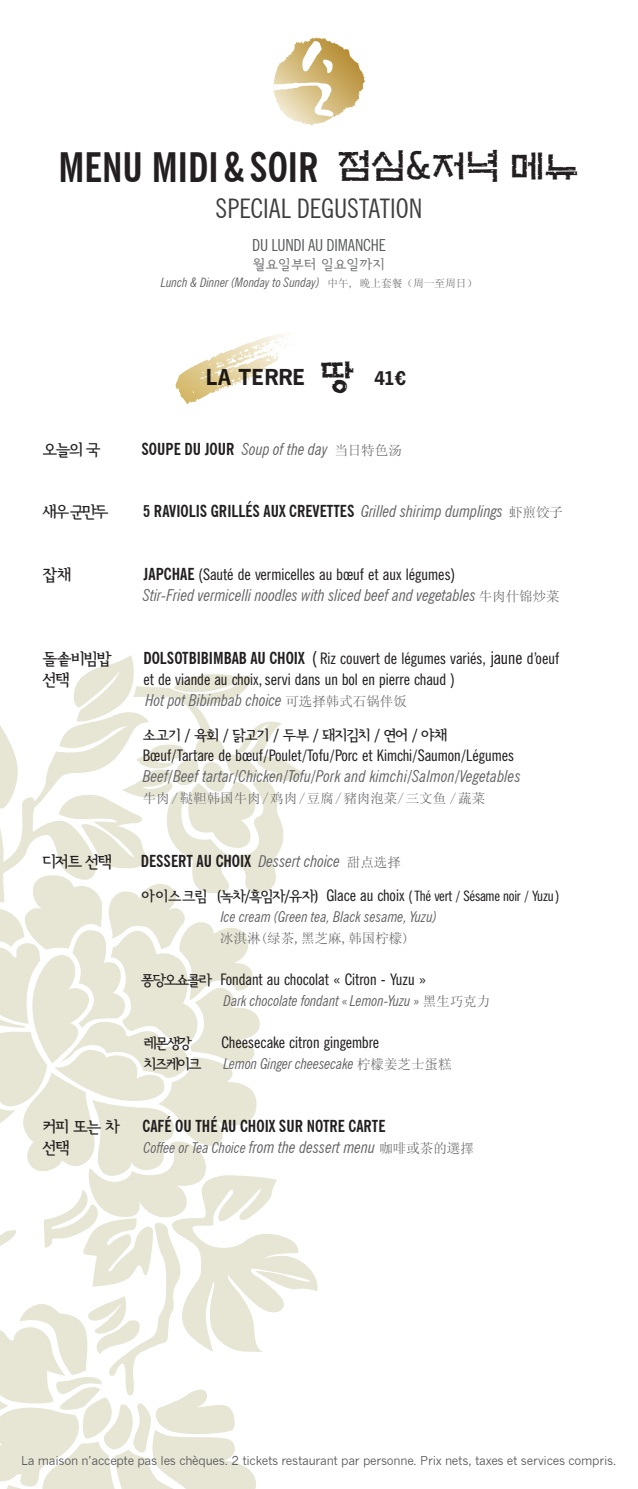
<style>
.page{position:relative;width:638px;height:1489px;background:#fff}
.page>*{position:absolute;margin:0;border:0;box-sizing:border-box;transform-origin:0 0}
.t1{font:700 condensed 40.5px "News Gothic BT";color:#231f20}
.t2{font:condensed 27px "News Gothic BT";color:#3e3e3f}
.t3{font:700 21px "News Gothic SBOP";color:#231f20}
.t4{font:condensed 16.65px "News Gothic BT";letter-spacing:-.01em;color:#57585a}
.t5{font:italic condensed 16.5px "News Gothic BT";color:#636366}
.t6{font:700 condensed 16.5px "News Gothic BT";color:#231f20}
.t7{font:16.5px "Seoul Hangang B";letter-spacing:-.07em;color:#231f20}
.t8{font:15px "News Gothic SBOP Con";color:#231f20}
.t9{font:italic condensed 15px "News Gothic BT";letter-spacing:-.005em;color:#636366}
.t10{font:15px "Seoul Hangang B";letter-spacing:-.08em;color:#231f20}
.t11{font:14.25px "Seoul Hangang M";letter-spacing:.02em;color:#727376}
.t12{font:13.5px "News Gothic SBOP Con";letter-spacing:-.02em;color:#231f20}
.t13{font:13.5px "Sim Sun";color:#636366}
.t14{font:italic condensed 13.05px "News Gothic BT";color:#636366}
.t15{font:12px "News Gothic";letter-spacing:-.02em;color:#57585a}
.s1{font-family:"H2 mkp B";font-weight:400;font-stretch:normal;font-size:36px}
.s2{font-family:"Sim Sun";font-style:normal;font-stretch:normal;font-size:10.65px}
.s3{font-family:"H2 mkp B";font-weight:400;font-size:36px}
.s4{font-size:18px}
.s5{font-weight:700;font-style:normal;color:#231f20}
.s6{font-family:"Sim Sun";font-style:normal;font-stretch:normal;font-size:13.5px}
.s7{font-weight:400;font-style:italic;color:#636366}
.s8{font-family:"Sim Sun";font-weight:400;font-stretch:normal;font-size:13.5px;color:#636366}
.s9{font-family:"News Gothic BT";font-weight:700;font-stretch:condensed;font-size:16.5px}
.s10{font-size:16.5px}
.s11{font-family:"Seoul Hangang B";font-size:15px}
.s12{font-size:15px}
.s13{font-family:"Seoul Hangang B"}
</style>
<div class="page">
<svg style="left:0;top:655px;width:318px;height:833px"></svg>
<svg style="left:273px;top:41px;width:61px;height:76px"></svg>
<svg style="left:176px;top:333px;width:116px;height:71px"></svg>
<h1 class="t1" style="left:58px;top:142px;width:522px">MENU MIDI &amp; SOIR <span class="s1">점심&amp;저녁 메뉴</span></h1>
<h2 class="t2" style="left:216px;top:191px;width:208px">SPECIAL DEGUSTATION</h2>
<p class="t4" style="left:252px;top:235px;width:135px">DU LUNDI AU DIMANCHE</p>
<p class="t11" style="left:253px;top:258px;width:133px">월요일부터 일요일까지</p>
<p class="t14" style="left:161px;top:274px;width:318px">Lunch &amp; Dinner (Monday to Sunday) <span class="s2">中午, 晚上套餐（周一至周日）</span></p>
<h3 class="t3" style="left:206px;top:364px;width:202px">LA TERRE <span class="s3">땅</span> <span class="s4">41€</span></h3>
<p class="t7" style="left:43px;top:442px;width:60px">오늘의 국</p>
<p class="t5" style="left:141px;top:439px;width:262px"><span class="s5">SOUPE DU JOUR</span> Soup of the day <span class="s6">当日特色汤</span></p>
<p class="t7" style="left:43px;top:503px;width:68px">새우 군만두</p>
<p class="t6" style="left:143px;top:501px;width:421px">5 RAVIOLIS GRILLÉS AUX CREVETTES <span class="s7">Grilled shirimp dumplings</span> <span class="s8">虾煎饺子</span></p>
<p class="t7" style="left:43px;top:566px;width:31px">잡채</p>
<p class="t8" style="left:144px;top:565px;width:313px"><span class="s9">JAPCHAE</span> (Sauté de vermicelles au bœuf et aux légumes)</p>
<p class="t5" style="left:143px;top:585px;width:418px">Stir-Fried vermicelli noodles with sliced beef and vegetables <span class="s6">牛肉什锦炒菜</span></p>
<p class="t7" style="left:43px;top:650px;width:71px">돌솥비빔밥</p>
<p class="t8" style="left:143px;top:649px;width:417px"><span class="s9">DOLSOTBIBIMBAB AU CHOIX</span> <span class="s10">(</span> Riz couvert de légumes variés, <span class="s10">jaune</span> d’oeuf</p>
<p class="t7" style="left:43px;top:671px;width:29px">선택</p>
<p class="t8" style="left:143px;top:670px;width:313px">et de viande au choix, servi dans un bol en pierre chaud )</p>
<p class="t5" style="left:145px;top:690px;width:263px">Hot pot Bibimbab choice <span class="s6">可选择韩式石锅伴饭</span></p>
<p class="t10" style="left:143px;top:728px;width:306px">소고기 / 육회 / 닭고기 / 두부 / 돼지김치 / 연어 / 야채</p>
<p class="t8" style="left:143px;top:746px;width:373px">Bœuf/Tartare de bœuf/Poulet/Tofu/Porc et Kimchi/Saumon/Légumes</p>
<p class="t5" style="left:143px;top:766px;width:380px">Beef/Beef tartar/Chicken/Tofu/Pork and kimchi/Salmon/Vegetables</p>
<p class="t13" style="left:143px;top:791px;width:344px">牛肉 /鞑靼韩国牛肉/鸡肉 /豆腐/豬肉泡菜/三文鱼 /蔬菜</p>
<p class="t7" style="left:43px;top:853px;width:71px">디저트 선택</p>
<p class="t6" style="left:141px;top:850px;width:262px">DESSERT AU CHOIX <span class="s7">Dessert choice</span> <span class="s8">甜点选择</span></p>
<p class="t12" style="left:142px;top:887px;width:419px"><span class="s11">아이스크림 (녹차/흑임자/유자)</span> <span class="s12">Glace au choix</span> (Thé vert / Sésame noir / Yuzu)</p>
<p class="t9" style="left:221px;top:907px;width:218px">Ice cream (Green tea, Black sesame, Yuzu)</p>
<p class="t13" style="left:220px;top:931px;width:190px">冰淇淋(绿茶,黑芝麻,韩国柠檬)</p>
<p class="t8" style="left:141px;top:970px;width:287px"><span class="s13">퐁당오쇼콜라</span> Fondant au chocolat « Citron - Yuzu »</p>
<p class="t9" style="left:223px;top:991px;width:268px">Dark chocolate fondant « Lemon-Yuzu » <span class="s6">黑生巧克力</span></p>
<p class="t10" style="left:144px;top:1035px;width:50px">레몬생강</p>
<p class="t8" style="left:221px;top:1033px;width:159px">Cheesecake citron gingembre</p>
<p class="t10" style="left:144px;top:1056px;width:59px">치즈케이크</p>
<p class="t9" style="left:223px;top:1054px;width:230px">Lemon Ginger cheesecake <span class="s6">柠檬姜芝士蛋糕</span></p>
<p class="t7" style="left:43px;top:1118px;width:79px">커피 또는 차</p>
<p class="t6" style="left:143px;top:1116px;width:245px">CAFÉ OU THÉ AU CHOIX SUR NOTRE CARTE</p>
<p class="t7" style="left:43px;top:1139px;width:29px">선택</p>
<p class="t5" style="left:144px;top:1137px;width:332px"><span class="s12">Coffee or Tea Choice</span> from the dessert menu <span class="s6">咖啡或茶的選擇</span></p>
<p class="t15" style="left:21px;top:1453px;width:597px">La maison n’accepte pas les chèques. 2 tickets restaurant par personne. Prix nets, taxes et services compris.</p>
</div>
